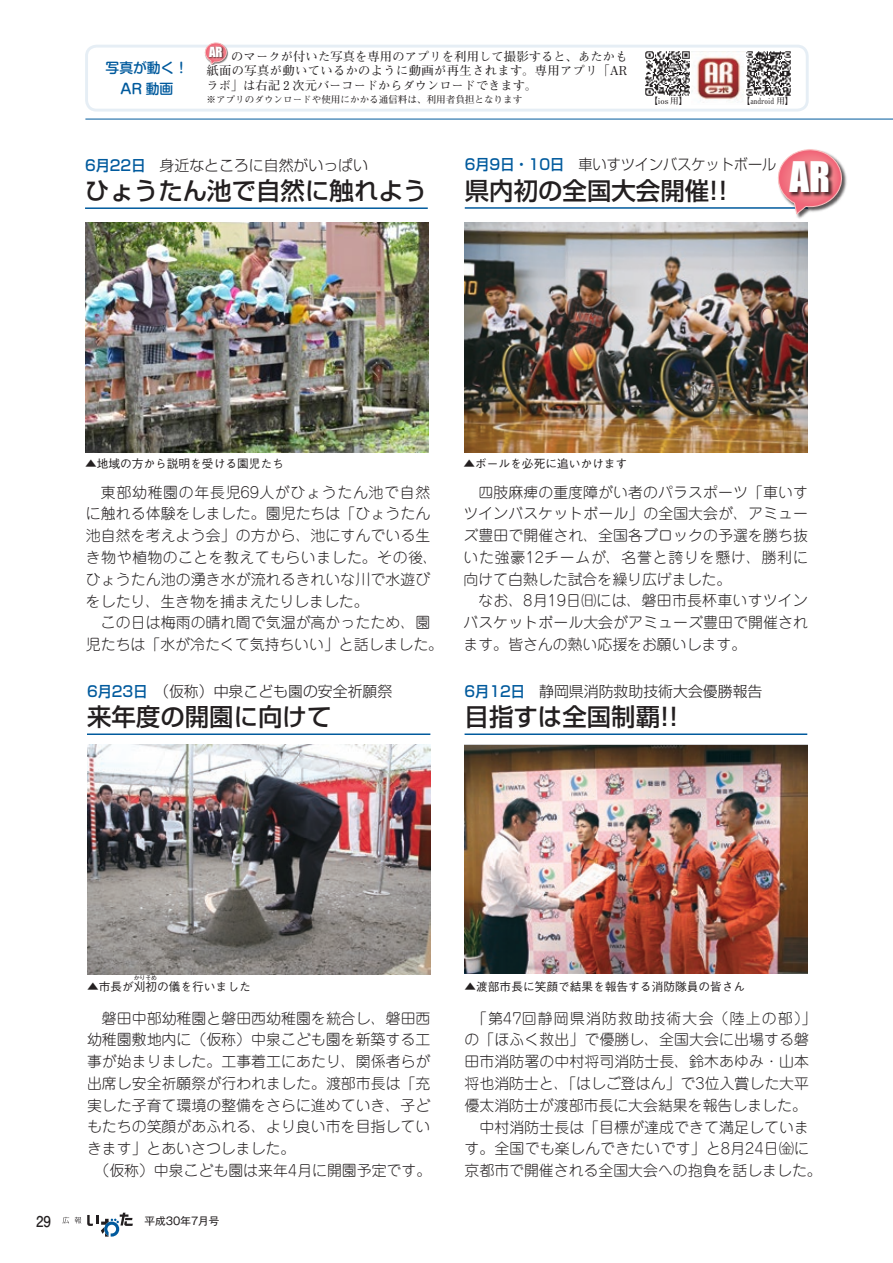
<style>
.page{position:relative;width:893px;height:1263px;background:#fff}
.page>*{position:absolute;margin:0;border:0;box-sizing:border-box;transform-origin:0 0}
.t1{font:38.7px "Impact";color:#fff}
.t2{font:500 24.45px "Shin Go Pro";color:#231f20}
.t3{font:300 14.85px/21.8px "Jun 101 Pro";letter-spacing:.005em;color:#231f20;text-align:justify}
.t4{font:300 14.85px "Shin Go Pro";color:#231f20}
.t5{font:300 14.85px "Shin Go Pro";color:#231f20;scale:.95 1}
.t6{font:300 14.85px "Jun 101 Pro";letter-spacing:.08em;color:#231f20}
.t7{font:700 14.85px "Futo Go B101 Pro";color:#231f20;scale:.9 1}
.t8{font:500 13.8px/21.3px "Shin M Go Pro";color:#015a9d;text-align:center}
.t9{font:12.9px "Impact";color:#fff}
.t10{font:700 12.15px/14.9px "Futo Min A101 Pro";color:#231f20;text-align:justify}
.t11{font:500 11.7px "Gothic BBB Pro";color:#231f20}
.t12{font:10.65px "Gothic MB101 Pro";color:#231f20}
.t13{font:700 9.6px "Futo Min A101 Pro";color:#231f20}
.t14{font:700 8.55px "Futo Min A101 Pro";color:#231f20}
.t15{font:500 5.85px "Gothic BBB Pro";color:#231f20}
.s1{font-weight:500;color:#015a9d}
</style>
<div class="page">
<hr style="left:85px;top:119px;width:808px;height:1px;background:#015a9d">
<hr style="left:85px;top:207px;width:343px;height:2px;background:#015a9d">
<img style="left:85px;top:223px;width:343px;height:229px">
<div style="left:85px;top:45px;width:724px;height:67px;border:3px solid #015a9d;border-radius:10px"></div>
<svg style="left:204px;top:42px;width:24px;height:23px"></svg>
<img style="left:208px;top:45px;width:17px;height:18px">
<img style="left:692px;top:51px;width:53px;height:52px">
<img style="left:745px;top:51px;width:46px;height:45px">
<img style="left:645px;top:51px;width:45px;height:45px">
<hr style="left:465px;top:733px;width:342px;height:2px;background:#015a9d">
<img style="left:465px;top:745px;width:343px;height:229px">
<hr style="left:465px;top:207px;width:343px;height:2px;background:#015a9d">
<img style="left:465px;top:223px;width:343px;height:229px">
<hr style="left:87px;top:733px;width:343px;height:2px;background:#015a9d">
<img style="left:87px;top:745px;width:343px;height:229px">
<img style="left:796px;top:175px;width:51px;height:44px">
<svg style="left:774px;top:149px;width:72px;height:66px"></svg>
<img style="left:788px;top:156px;width:48px;height:55px">
<svg style="left:62px;top:1217px;width:7px;height:6px"></svg>
<svg style="left:75px;top:1217px;width:6px;height:6px"></svg>
<svg style="left:87px;top:1213px;width:46px;height:23px"></svg>
<p class="t9" style="left:209px;top:42px;width:15px">AR</p>
<p class="t8" style="left:106px;top:55px;width:84px">写真が動く！<br>AR 動画</p>
<p class="t10" style="left:207px;top:47px;width:422px">　　のマークが付いた写真を専用のアプリを利用して撮影すると、あたかも紙面の写真が動いているかのように動画が再生されます。専用アプリ「ARラボ」は右記 2 次元バーコードからダウンロードできます。</p>
<p class="t13" style="left:207px;top:92px;width:317px">※アプリのダウンロードや使用にかかる通信料は、利用者負担となります</p>
<p class="t14" style="left:649px;top:94px;width:39px">【ios 用】</p>
<p class="t14" style="left:742px;top:94px;width:53px">【android 用】</p>
<p class="t4" style="left:85px;top:153px;width:284px"><span class="s1">6月22日　</span>身近なところに自然がいっぱい</p>
<h2 class="t2" style="left:85px;top:171px;width:344px">ひょうたん池で自然に触れよう</h2>
<p class="t5" style="left:465px;top:152px;width:329px"><span class="s1">6月9日・10日　</span>車いすツインバスケットボール</p>
<h2 class="t2" style="left:465px;top:171px;width:264px">県内初の全国大会開催!!</h2>
<h1 class="t1" style="left:789px;top:147px;width:42px">AR</h1>
<p class="t11" style="left:85px;top:454px;width:200px">▲地域の方から説明を受ける園児たち</p>
<p class="t3" style="left:86px;top:479px;width:353px;text-align:left;text-indent:15px">東部幼稚園の年長児69人がひょうたん池で自然に触れる体験をしました。園児たちは「ひょうたん池自然を考えよう会」の方から、池にすんでいる生き物や植物のことを教えてもらいました。その後、ひょうたん池の湧き水が流れるきれいな川で水遊びをしたり、生き物を捕まえたりしました。</p>
<p class="t3" style="left:86px;top:610px;width:359px;text-align:center">この日は梅雨の晴れ間で気温が高かったため、園<br>児たちは「水が冷たくて気持ちいい」と話しました。</p>
<p class="t4" style="left:87px;top:679px;width:307px"><span class="s1">6月23日　</span>（仮称）中泉こども園の安全祈願祭</p>
<h2 class="t2" style="left:87px;top:697px;width:246px">来年度の開園に向けて</h2>
<p class="t11" style="left:463px;top:454px;width:165px">▲ボールを必死に追いかけます</p>
<p class="t3" style="left:463px;top:479px;width:346px;text-indent:15px">四肢麻痺の重度障がい者のパラスポーツ「車いすツインバスケットボール」の全国大会が、アミューズ豊田で開催され、全国各ブロックの予選を勝ち抜いた強豪12チームが、名誉と誇りを懸け、勝利に向けて白熱した試合を繰り広げました。</p>
<p class="t3" style="left:463px;top:588px;width:346px;text-indent:15px">なお、8月19日㈰には、磐田市長杯車いすツインバスケットボール大会がアミューズ豊田で開催されます。皆さんの熱い応援をお願いします。</p>
<p class="t4" style="left:465px;top:679px;width:299px"><span class="s1">6月12日　</span>静岡県消防救助技術大会優勝報告</p>
<h2 class="t2" style="left:465px;top:697px;width:215px">目指すは全国制覇!!</h2>
<p class="t15" style="left:134px;top:973px;width:25px">かりそめ</p>
<p class="t11" style="left:87px;top:977px;width:165px">▲市長が刈初の儀を行いました</p>
<p class="t11" style="left:465px;top:977px;width:282px">▲渡部市長に笑顔で結果を報告する消防隊員の皆さん</p>
<p class="t3" style="left:102px;top:1005px;width:330px">磐田中部幼稚園と磐田西幼稚園を統合し、磐田西</p>
<p class="t3" style="left:87px;top:1027px;width:345px">幼稚園敷地内に（仮称）中泉こども園を新築する工</p>
<p class="t3" style="left:87px;top:1049px;width:345px">事が始まりました。工事着工にあたり、関係者らが</p>
<p class="t3" style="left:87px;top:1071px;width:345px">出席し安全祈願祭が行われました。渡部市長は「充</p>
<p class="t3" style="left:87px;top:1092px;width:345px">実した子育て環境の整備をさらに進めていき、子ど</p>
<p class="t3" style="left:87px;top:1114px;width:345px">もたちの笑顔があふれる、より良い市を目指してい</p>
<p class="t3" style="left:87px;top:1136px;width:210px">きます」とあいさつしました。</p>
<p class="t3" style="left:94px;top:1158px;width:338px">（仮称）中泉こども園は来年4月に開園予定です。</p>
<p class="t6" style="left:472px;top:1006px;width:346px">「第47回静岡県消防救助技術大会（陸上の部）」</p>
<p class="t3" style="left:465px;top:1027px;width:346px">の「ほふく救出」で優勝し、全国大会に出場する磐</p>
<p class="t3" style="left:465px;top:1049px;width:346px">田市消防署の中村将司消防士長、鈴木あゆみ・山本</p>
<p class="t3" style="left:465px;top:1071px;width:346px">将也消防士と、「はしご登はん」で3位入賞した大平</p>
<p class="t3" style="left:465px;top:1092px;width:344px">優太消防士が渡部市長に大会結果を報告しました。</p>
<p class="t3" style="left:479px;top:1114px;width:331px">中村消防士長は「目標が達成できて満足していま</p>
<p class="t3" style="left:465px;top:1136px;width:346px">す。全国でも楽しんできたいです」と8月24日㈮に</p>
<p class="t3" style="left:465px;top:1158px;width:359px">京都市で開催される全国大会への抱負を話しました。</p>
<p class="t7" style="left:36px;top:1209px;width:18px">29</p>
<p class="t12" style="left:145px;top:1212px;width:76px">平成30年7月号</p>
</div>
